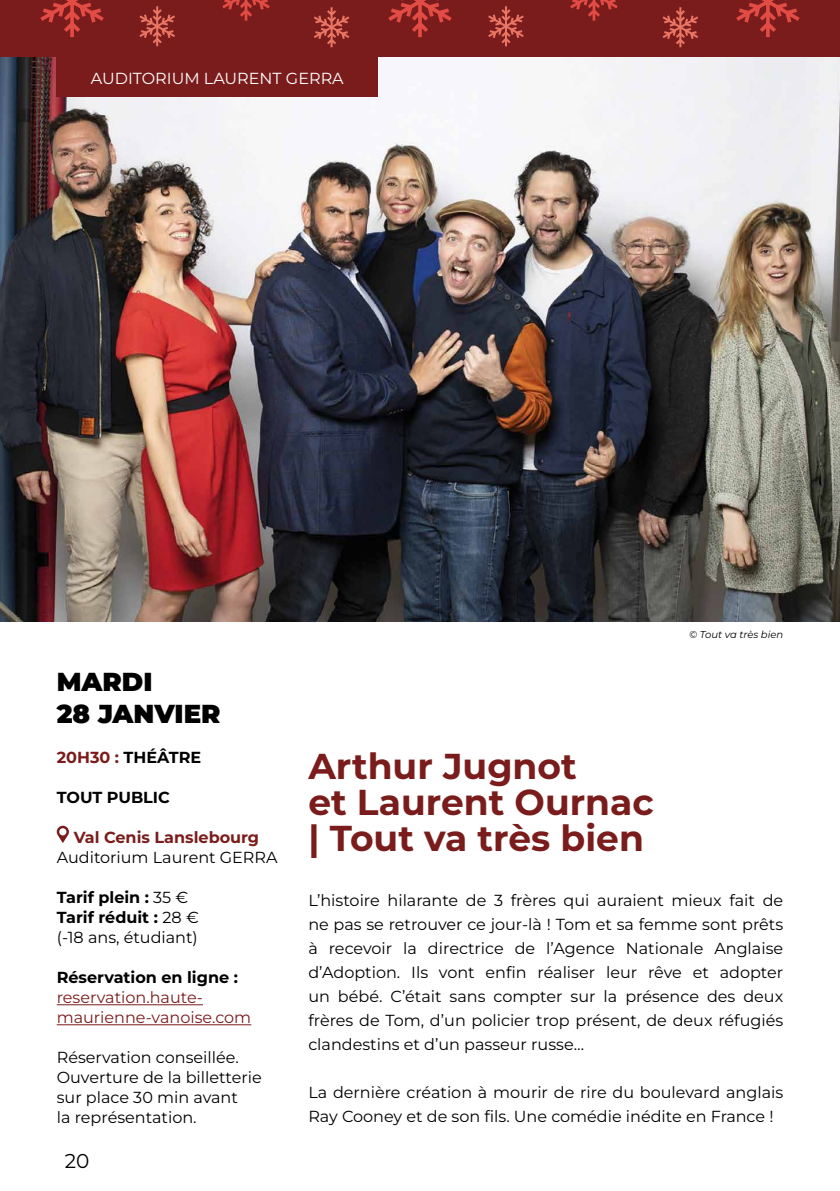
<style>
.page{position:relative;width:840px;height:1191px;background:#fff}
.page>*{position:absolute;margin:0;border:0;box-sizing:border-box;transform-origin:0 0}
.t1{font:700 36px/36px "Montserrat";color:#7b1c1c}
.t2{font:900 26px/32px "Montserrat";color:#000}
.t3{font:20px "Montserrat";color:#000}
.t4{font:16px/24px "Montserrat";color:#000}
.t5{font:700 16px/20px "Montserrat";color:#000}
.t6{font:16px/20px "Montserrat";color:#7b1c1c}
.t7{font:16px "Montserrat";color:#fff}
.t8{font:700 16px "Montserrat";color:#7b1c1c}
.t9{font:italic 10px "Montserrat";color:#000}
.s1{color:#7b1c1c}
.s2{font-weight:400}
</style>
<div class="page">
<img style="left:0;top:57px;width:839px;height:564px">
<hr style="left:57px;top:1004px;width:146px;height:1px;background:#7b1c1c">
<hr style="left:57px;top:1024px;width:194px;height:1px;background:#7b1c1c">
<svg style="left:57px;top:825px;width:12px;height:18px"></svg>
<div style="left:57px;top:57px;width:320px;height:39px;background:#7b1c1c"></div>
<div style="left:0;top:0;width:839px;height:57px;background:#7b1c1c"></div>
<svg style="left:388px;top:0;width:63px;height:37px"></svg>
<svg style="left:40px;top:0;width:64px;height:37px"></svg>
<svg style="left:736px;top:0;width:63px;height:37px"></svg>
<svg style="left:222px;top:0;width:48px;height:21px"></svg>
<svg style="left:570px;top:0;width:47px;height:21px"></svg>
<svg style="left:314px;top:7px;width:35px;height:40px"></svg>
<svg style="left:662px;top:7px;width:35px;height:40px"></svg>
<svg style="left:139px;top:6px;width:36px;height:40px"></svg>
<svg style="left:488px;top:6px;width:35px;height:40px"></svg>
<p class="t7" style="left:91px;top:68px;width:254px">AUDITORIUM LAURENT GERRA</p>
<p class="t9" style="left:688px;top:628px;width:95px">© Tout va très bien</p>
<h2 class="t2" style="left:57px;top:665px;width:165px">MARDI<br>28 JANVIER</h2>
<p class="t5" style="left:57px;top:747px;width:146px"><span class="s1">20H30 :</span> THÉÂTRE</p>
<p class="t5" style="left:57px;top:787px;width:115px">TOUT PUBLIC</p>
<p class="t8" style="left:74px;top:826px;width:187px">Val Cenis Lanslebourg</p>
<p class="t4" style="left:57px;top:845px;width:222px">Auditorium Laurent GERRA</p>
<p class="t5" style="left:57px;top:887px;width:143px">Tarif plein : <span class="s2">35 €<br></span>Tarif réduit : <span class="s2">28 € (-18 ans, étudiant)</span></p>
<p class="t5" style="left:57px;top:967px;width:183px">Réservation en ligne :</p>
<p class="t6" style="left:57px;top:987px;width:196px">reservation.haute&shy;maurienne-vanoise.com</p>
<p class="t4" style="left:57px;top:1047px;width:206px;line-height:20px">Réservation conseillée.<br>Ouverture de la billetterie sur place 30 min avant<br>la représentation.</p>
<p class="t3" style="left:65px;top:1147px;width:26px">20</p>
<h1 class="t1" style="left:308px;top:747px;width:347px">Arthur Jugnot<br>et Laurent Ournac | Tout va très bien</h1>
<p class="t4" style="left:308px;top:888px;width:476px;text-align:justify">L’histoire hilarante de 3 frères qui auraient mieux fait de ne pas se retrouver ce jour-là ! Tom et sa femme sont prêts à recevoir la directrice de l’Agence Nationale Anglaise d’Adoption. Ils vont enfin réaliser leur rêve et adopter un bébé. C’était sans compter sur la présence des deux frères de Tom, d’un policier trop présent, de deux réfugiés clandestins et d’un passeur russe…</p>
<p class="t4" style="left:308px;top:1080px;width:476px">La dernière création à mourir de rire du boulevard anglais<br>Ray Cooney et de son fils. Une comédie inédite en France !</p>
</div>
